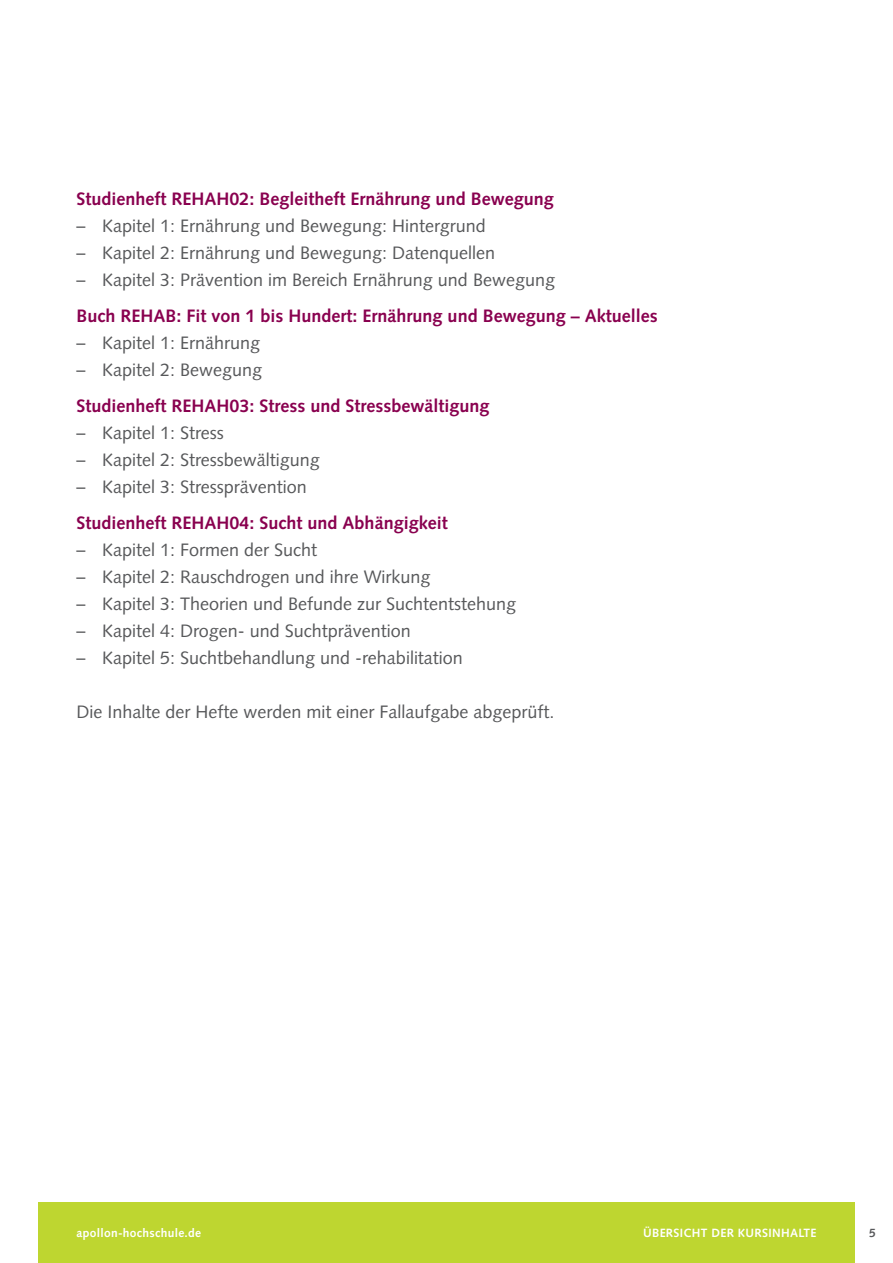
<style>
.page{position:relative;width:893px;height:1263px;background:#fff}
.page>*{position:absolute;margin:0;border:0;box-sizing:border-box;transform-origin:0 0}
.t1{font:18px "Syntax LT Std";color:#57585a}
.t2{font:700 18px "Syntax LT Std";color:#89014f}
.t3{font:700 12px "Syntax LT Std";letter-spacing:.025em;color:#fff}
.t4{font:700 12px "Syntax LT Std";color:#57585a}
</style>
<div class="page">
<div style="left:38px;top:1202px;width:817px;height:61px;background:#bed630"></div>
<p class="t2" style="left:77px;top:188px;width:108px">Studienheft REHAH</p>
<p class="t2" style="left:230px;top:188px;width:326px">02: Begleitheft Ernährung und Bewegung</p>
<p class="t1" style="left:77px;top:215px;width:411px">– Kapitel 1: Ernährung und Bewegung: Hintergrund</p>
<p class="t1" style="left:77px;top:242px;width:420px">– Kapitel 2: Ernährung und Bewegung: Datenquellen</p>
<p class="t1" style="left:77px;top:269px;width:480px">– Kapitel 3: Prävention im Bereich Ernährung und Bewegung</p>
<p class="t2" style="left:77px;top:305px;width:56px">Buch REHA</p>
<p class="t2" style="left:166px;top:305px;width:494px">B: Fit von 1 bis Hundert: Ernährung und Bewegung – Aktuelles</p>
<p class="t1" style="left:77px;top:332px;width:185px">– Kapitel 1: Ernährung</p>
<p class="t1" style="left:77px;top:359px;width:187px">– Kapitel 2: Bewegung</p>
<p class="t2" style="left:77px;top:395px;width:108px">Studienheft REHAH</p>
<p class="t2" style="left:230px;top:395px;width:261px">03: Stress und Stressbewältigung</p>
<p class="t1" style="left:77px;top:422px;width:149px">– Kapitel 1: Stress</p>
<p class="t1" style="left:77px;top:449px;width:245px">– Kapitel 2: Stressbewältigung</p>
<p class="t1" style="left:77px;top:476px;width:232px">– Kapitel 3: Stressprävention</p>
<p class="t2" style="left:77px;top:512px;width:108px">Studienheft REHAH</p>
<p class="t2" style="left:230px;top:512px;width:220px">04: Sucht und Abhängigkeit</p>
<p class="t1" style="left:77px;top:539px;width:242px">– Kapitel 1: Formen der Sucht</p>
<p class="t1" style="left:77px;top:566px;width:355px">– Kapitel 2: Rauschdrogen und ihre Wirkung</p>
<p class="t1" style="left:77px;top:593px;width:441px">– Kapitel 3: Theorien und Befunde zur Suchtentstehung</p>
<p class="t1" style="left:77px;top:620px;width:336px">– Kapitel 4: Drogen- und Suchtprävention</p>
<p class="t1" style="left:77px;top:647px;width:388px">– Kapitel 5: Suchtbehandlung und -rehabilitation</p>
<p class="t1" style="left:77px;top:701px;width:479px">Die Inhalte der Hefte werden mit einer Fallaufgabe abgeprüft.</p>
<p class="t3" style="left:77px;top:1226px;width:126px">apollon-hochschule.de</p>
<p class="t3" style="left:643px;top:1226px;width:104px">Übersicht der KURSINHA</p>
<p class="t3" style="left:798px;top:1226px;width:13px">LTE</p>
<p class="t4" style="left:869px;top:1226px;width:8px">5</p>
</div>
